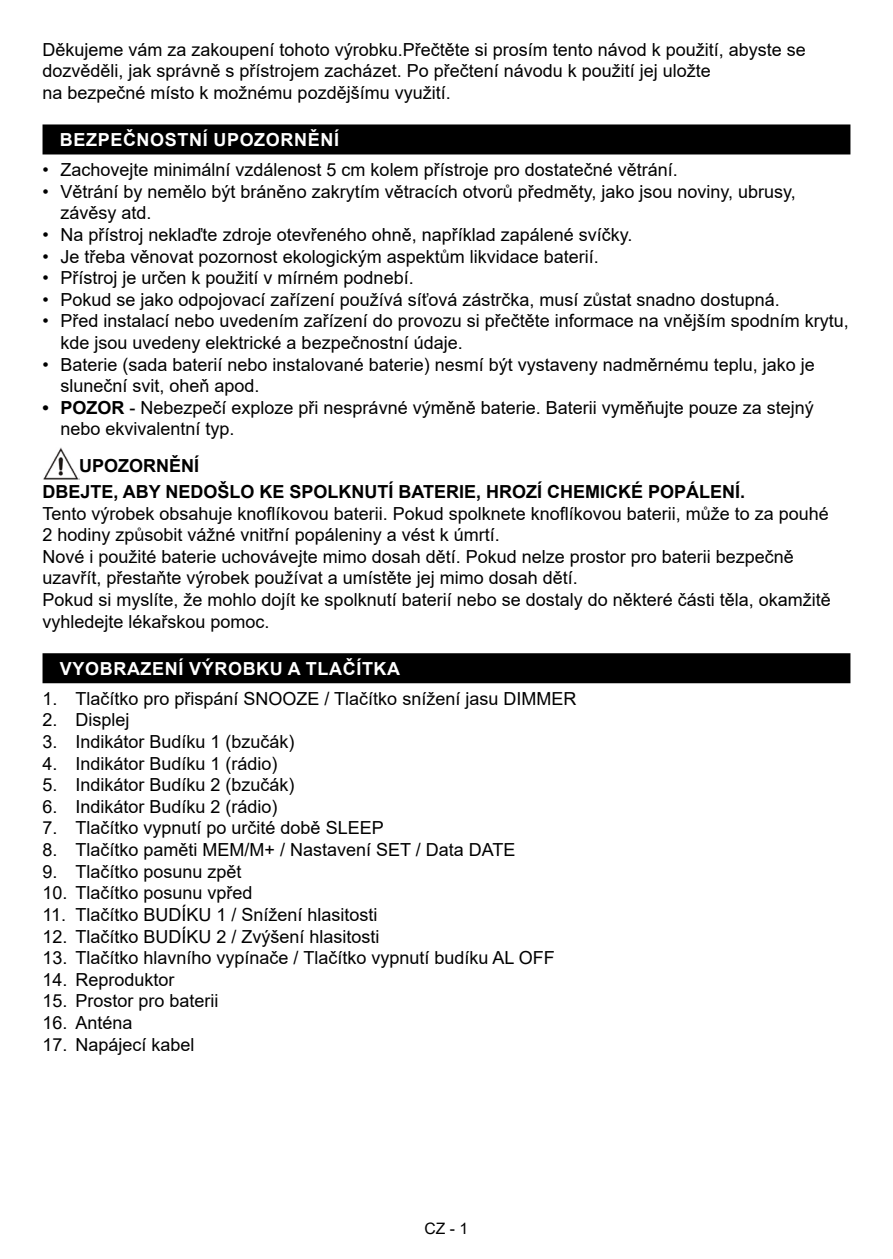
<style>
.page{position:relative;width:893px;height:1259px;background:#fff}
.page>*{position:absolute;margin:0;border:0;box-sizing:border-box;transform-origin:0 0}
.t1{font:18px/21.6px "Arial";color:#000}
.t2{font:700 18px/25.8px "Arial";color:#000}
.t3{font:700 18px "Arial";letter-spacing:.035em;color:#fff}
.t4{font:15.6px "Arial";color:#000}
.s1{font-weight:700}
</style>
<div class="page">
<div style="left:43px;top:124px;width:807px;height:30px;background:#000"></div>
<div style="left:43px;top:653px;width:807px;height:30px;background:#000"></div>
<img style="left:43px;top:447px;width:36px;height:32px">
<p class="t1" style="left:43px;top:38px;width:765px">Děkujeme vám za zakoupení tohoto výrobku.Přečtěte si prosím tento návod k použití, abyste se dozvěděli, jak správně s přístrojem zacházet. Po přečtení návodu k použití jej uložte<br>na bezpečné místo k možnému pozdějšímu využití.</p>
<p class="t3" style="left:60px;top:127px;width:281px">BEZPEČNOSTNÍ UPOZORNĚNÍ</p>
<p class="t1" style="left:43px;top:159px;width:637px">• Zachovejte minimální vzdálenost 5 cm kolem přístroje pro dostatečné větrání.</p>
<p class="t1" style="left:61px;top:180px;width:737px;text-indent:-18px">• Větrání by nemělo být bráněno zakrytím větracích otvorů předměty, jako jsou noviny, ubrusy, závěsy atd.</p>
<p class="t1" style="left:43px;top:224px;width:592px">• Na přístroj neklaďte zdroje otevřeného ohně, například zapálené svíčky.</p>
<p class="t1" style="left:43px;top:245px;width:558px">• Je třeba věnovat pozornost ekologickým aspektům likvidace baterií.</p>
<p class="t1" style="left:43px;top:267px;width:373px">• Přístroj je určen k použití v mírném podnebí.</p>
<p class="t1" style="left:43px;top:288px;width:739px">• Pokud se jako odpojovací zařízení používá síťová zástrčka, musí zůstat snadno dostupná.</p>
<p class="t1" style="left:61px;top:310px;width:790px;text-indent:-18px">• Před instalací nebo uvedením zařízení do provozu si přečtěte informace na vnějším spodním krytu, kde jsou uvedeny elektrické a bezpečnostní údaje.</p>
<p class="t1" style="left:61px;top:353px;width:756px;text-indent:-18px">• Baterie (sada baterií nebo instalované baterie) nesmí být vystaveny nadměrnému teplu, jako je sluneční svit, oheň apod.</p>
<p class="t1" style="left:61px;top:396px;width:755px;text-indent:-18px"><span class="s1">• POZOR</span> - Nebezpečí exploze při nesprávné výměně baterie. Baterii vyměňujte pouze za stejný nebo ekvivalentní typ.</p>
<p class="t2" style="left:43px;top:453px;width:704px;text-indent:37px">UPOZORNĚNÍ<br>DBEJTE, ABY NEDOŠLO KE SPOLKNUTÍ BATERIE, HROZÍ CHEMICKÉ POPÁLENÍ.</p>
<p class="t1" style="left:43px;top:502px;width:790px">Tento výrobek obsahuje knoflíkovou baterii. Pokud spolknete knoflíkovou baterii, může to za pouhé 2 hodiny způsobit vážné vnitřní popáleniny a vést k úmrtí.<br>Nové i použité baterie uchovávejte mimo dosah dětí. Pokud nelze prostor pro baterii bezpečně uzavřít, přestaňte výrobek používat a umístěte jej mimo dosah dětí.<br>Pokud si myslíte, že mohlo dojít ke spolknutí baterií nebo se dostaly do některé části těla, okamžitě vyhledejte lékařskou pomoc.</p>
<p class="t3" style="left:60px;top:656px;width:342px">VYOBRAZENÍ VÝROBKU A TLAČÍTKA</p>
<p class="t1" style="left:43px;top:687px;width:535px">1. Tlačítko pro přispání SNOOZE / Tlačítko snížení jasu DIMMER</p>
<p class="t1" style="left:43px;top:709px;width:88px">2. Displej</p>
<p class="t1" style="left:43px;top:731px;width:254px">3. Indikátor Budíku 1 (bzučák)</p>
<p class="t1" style="left:43px;top:752px;width:237px">4. Indikátor Budíku 1 (rádio)</p>
<p class="t1" style="left:43px;top:774px;width:254px">5. Indikátor Budíku 2 (bzučák)</p>
<p class="t1" style="left:43px;top:795px;width:237px">6. Indikátor Budíku 2 (rádio)</p>
<p class="t1" style="left:43px;top:817px;width:343px">7. Tlačítko vypnutí po určité době SLEEP</p>
<p class="t1" style="left:43px;top:839px;width:474px">8. Tlačítko paměti MEM/M+ / Nastavení SET / Data DATE</p>
<p class="t1" style="left:43px;top:860px;width:201px">9. Tlačítko posunu zpět</p>
<p class="t1" style="left:43px;top:882px;width:212px">10. Tlačítko posunu vpřed</p>
<p class="t1" style="left:43px;top:903px;width:337px">11. Tlačítko BUDÍKU 1 / Snížení hlasitosti</p>
<p class="t1" style="left:43px;top:925px;width:339px">12. Tlačítko BUDÍKU 2 / Zvýšení hlasitosti</p>
<p class="t1" style="left:43px;top:947px;width:514px">13. Tlačítko hlavního vypínače / Tlačítko vypnutí budíku AL OFF</p>
<p class="t1" style="left:43px;top:968px;width:134px">14. Reproduktor</p>
<p class="t1" style="left:43px;top:990px;width:178px">15. Prostor pro baterii</p>
<p class="t1" style="left:43px;top:1011px;width:92px">16. Anténa</p>
<p class="t1" style="left:43px;top:1033px;width:154px">17. Napájecí kabel</p>
<p class="t4" style="left:425px;top:1217px;width:45px">CZ - 1</p>
</div>
